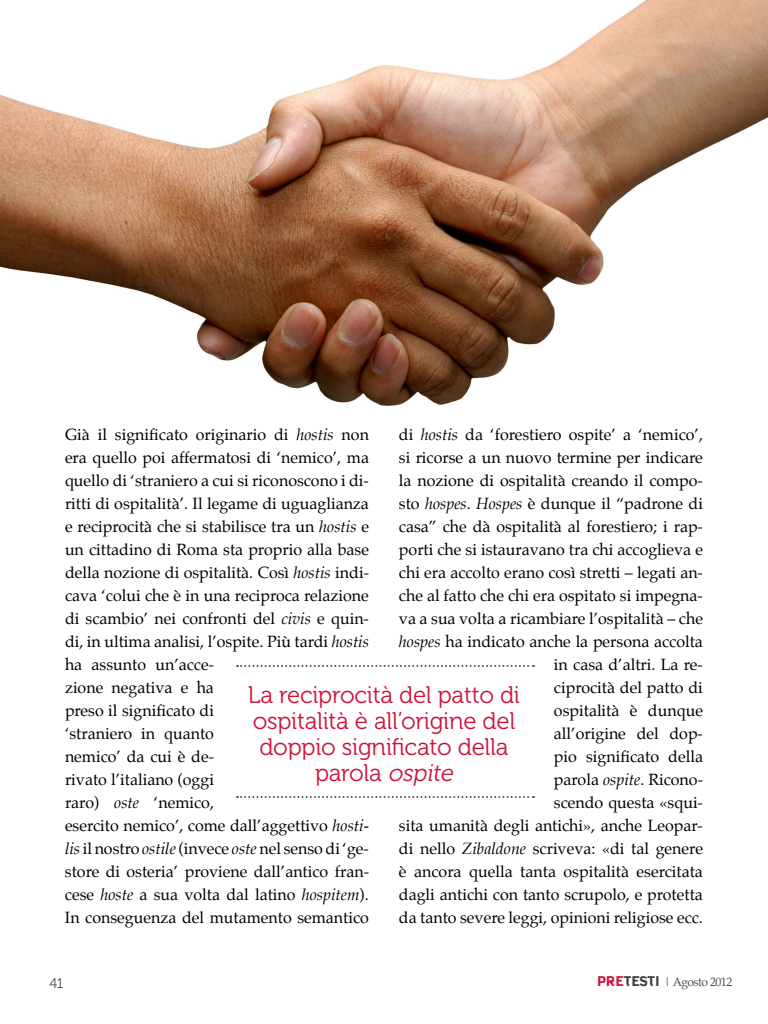
<style>
.page{position:relative;width:768px;height:1024px;background:#fff}
.page>*{position:absolute;margin:0;border:0;box-sizing:border-box;transform-origin:0 0}
.t1{font:24px/26px "Museo 300";letter-spacing:-.01em;color:#ce1339;text-align:center}
.t2{font:16px/23px "Palatino";color:#000}
.t3{font:14px "Museo 300";color:#4d4d4d}
.t4{font:12px "Palatino";letter-spacing:-.045em;color:#4d4d4d}
.s1{font-style:italic}
.s2{font-family:"Kautiva Caps";font-weight:700;font-size:19.1px;color:#ce1339}
.s3{font-family:"Kautiva Caps";font-weight:700;font-size:19.1px;color:#414042}
</style>
<div class="page">
<svg style="left:237px;top:665px;width:297px;height:2px"></svg>
<svg style="left:237px;top:796px;width:297px;height:2px"></svg>
<img style="left:0;top:0;width:768px;height:406px">
<p class="t2" style="left:65px;top:423px;width:306px">Già il significato originario di <span class="s1">hostis</span> non era quello poi affermatosi di ‘nemico’, ma quello di ‘straniero a cui si riconoscono i di&shy;ritti di ospitalità’. Il legame di uguaglianza e reciprocità che si stabilisce tra un <span class="s1">hostis</span> e un cittadino di Roma sta proprio alla base della nozione di ospitalità. Così <span class="s1">hostis</span> indi&shy;cava ‘colui che è in una reciproca relazione di scambio’ nei confronti del <span class="s1">civis</span> e quin&shy;di, in ultima analisi, l’ospite. Più tardi <span class="s1">hostis </span>ha assunto un’acce-<br>zione negativa e ha<br>preso il significato di<br>‘straniero in quanto<br>nemico’ da cui è de-<br>rivato l’italiano (oggi<br>raro) <span class="s1">oste</span> ‘nemico,<br>esercito nemico’, come dall’aggettivo <span class="s1">hosti&shy;lis</span> il nostro <span class="s1">ostile</span> (invece <span class="s1">oste</span> nel senso di ‘ge&shy;store di osteria’ proviene dall’antico fran&shy;cese <span class="s1">hoste</span> a sua volta dal latino <span class="s1">hospitem</span>).<br>In conseguenza del mutamento semantico</p>
<p class="t2" style="left:399px;top:423px;width:306px;text-align:right">di <span class="s1">hostis</span> da ‘forestiero ospite’ a ‘nemico’, si ricorse a un nuovo termine per indicare la nozione di ospitalità creando il compo&shy;sto <span class="s1">hospes</span>. <span class="s1">Hospes</span> è dunque il “padrone di casa” che dà ospitalità al forestiero; i rap&shy;porti che si istauravano tra chi accoglieva e chi era accolto erano così stretti – legati an&shy;che al fatto che chi era ospitato si impegna&shy;va a sua volta a ricambiare l’ospitalità – che <span class="s1">hospes</span> ha indicato anche la persona accolta in casa d’altri. La re-<br>ciprocità del patto di<br>ospitalità è dunque<br>all’origine del dop-<br>pio significato della<br>parola <span class="s1">ospite</span>. Ricono-<br>scendo questa «squi-<br>sita umanità degli antichi», anche Leopar&shy;di nello <span class="s1">Zibaldone</span> scriveva: «di tal genere è ancora quella tanta ospitalità esercitata dagli antichi con tanto scrupolo, e protetta da tanto severe leggi, opinioni religiose ecc.</p>
<h1 class="t1" style="left:248px;top:682px;width:274px">La reciprocità del patto di ospitalità è all’origine del doppio significato della parola <span class="s1">ospite</span></h1>
<p class="t3" style="left:50px;top:975px;width:15px">41</p>
<p class="t4" style="left:597px;top:972px;width:137px"><span class="s2">pre</span><span class="s3">testi</span> | Agosto 2012</p>
</div>
